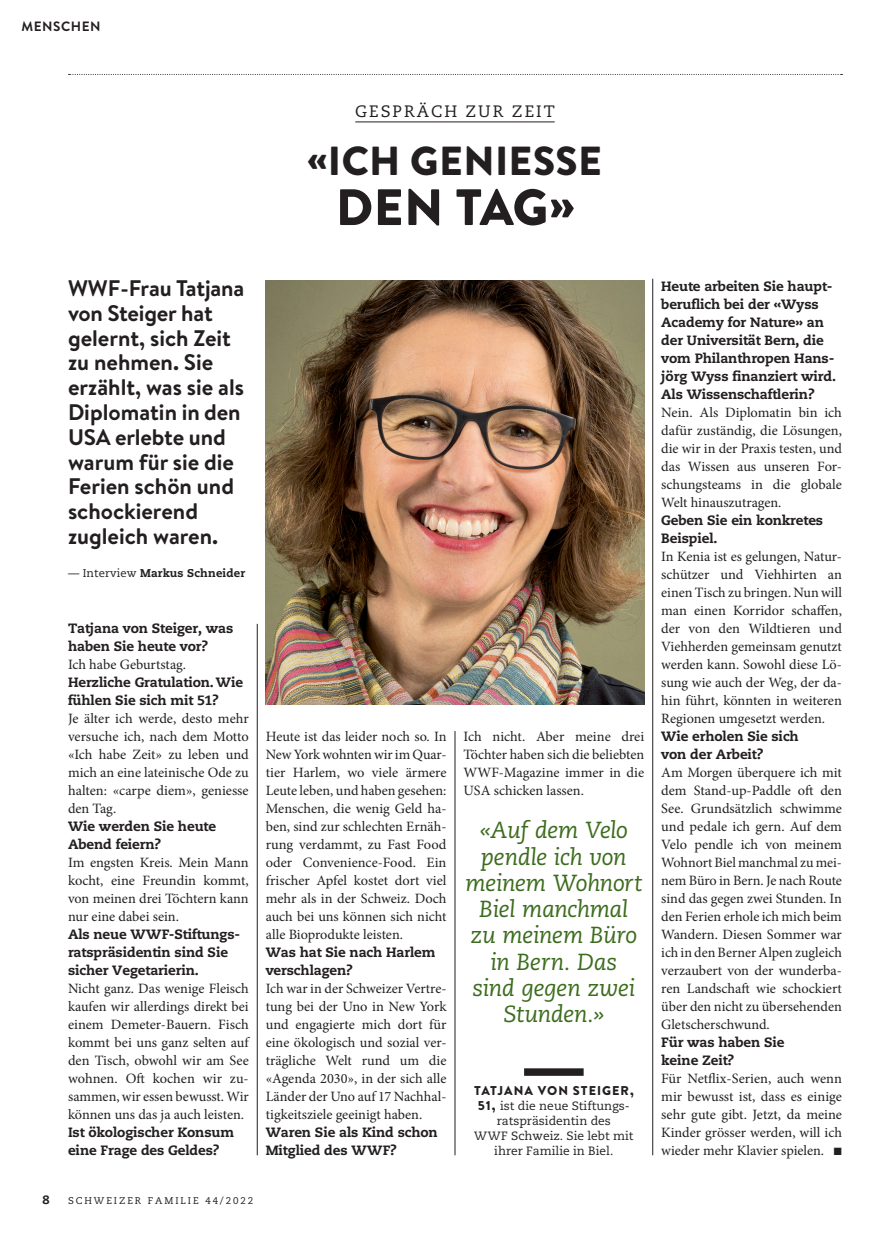
<style>
.page{position:relative;width:893px;height:1234px;background:#fff}
.page>*{position:absolute;margin:0;border:0;box-sizing:border-box;transform-origin:0 0}
.t1{font:900 51px "Brandon Grotesque";letter-spacing:-.005em;color:#231f20}
.t2{font:900 40.5px "Brandon Grotesque";letter-spacing:.01em;color:#231f20}
.t3{font:italic 23.25px/26.2px "Caecilia";letter-spacing:-.015em;color:#3c6c1d;text-align:center}
.t4{font:700 22.5px/24.8px "Brandon Text";color:#231f20}
.t5{font:16.5px "Caecilia";letter-spacing:.125em;color:#231f20}
.t6{font:14.25px/18px "Minion Pro";color:#231f20;text-align:justify}
.t7{font:800 13.5px/18px "Caecilia";letter-spacing:-.01em;color:#231f20}
.t8{font:700 13.5px "Brandon Grotesque";letter-spacing:.04em;color:#231f20}
.t9{font:900 12.75px "Brandon Text";letter-spacing:.08em;color:#231f20}
.t10{font:12px/15px "Caecilia";color:#231f20;text-align:center}
.t11{font:800 12px "Caecilia";color:#231f20}
.t12{font:800 11.25px "Caecilia";letter-spacing:.015em;color:#231f20}
.t13{font:10.5px "Zapf Dingbats Std";color:#231f20}
.t14{font:9.75px "Caecilia";letter-spacing:.2em;color:#231f20}
.s1{font-weight:400}
.s2{font-family:"Brandon Text";font-weight:900;font-size:12.75px}
</style>
<div class="page">
<svg style="left:69px;top:74px;width:773px;height:1px"></svg>
<img style="left:266px;top:280px;width:378px;height:424px">
<hr style="left:257px;top:623px;width:1px;height:531px;background:#231f20">
<hr style="left:455px;top:730px;width:1px;height:424px;background:#231f20">
<hr style="left:652px;top:279px;width:1px;height:875px;background:#231f20">
<hr style="left:355px;top:121px;width:200px;height:1px;background:#231f20">
<div style="left:524px;top:1068px;width:60px;height:7px;background:#231f20"></div>
<p class="t8" style="left:21px;top:17px;width:81px">MENSCHEN</p>
<p class="t5" style="left:355px;top:102px;width:201px">GESPRÄCH ZUR ZEIT</p>
<h2 class="t2" style="left:307px;top:133px;width:296px">«ICH GENIESSE</h2>
<h1 class="t1" style="left:336px;top:171px;width:240px">DEN TAG»</h1>
<h3 class="t4" style="left:68px;top:275px;width:178px">WWF-Frau Tatjana von Steiger hat gelernt, sich Zeit zu nehmen. Sie erzählt, was sie als<br>Diplomatin in den<br>USA erlebte und warum für sie die<br>Ferien schön und schockierend zugleich waren.</h3>
<p class="t12" style="left:68px;top:566px;width:179px"><span class="s1">— Interview</span> Markus Schneider</p>
<p class="t7" style="left:68px;top:619px;width:167px">Tatjana von Steiger, was haben Sie heute vor?</p>
<p class="t6" style="left:68px;top:655px;width:120px">Ich habe Geburtstag.</p>
<p class="t7" style="left:68px;top:673px;width:177px">Herzliche Gratulation. Wie fühlen Sie sich mit 51?</p>
<p class="t6" style="left:68px;top:709px;width:182px">Je älter ich werde, desto mehr versuche ich, nach dem Motto «Ich habe Zeit» zu leben und mich an eine lateinische Ode zu halten: «carpe diem», geniesse den Tag.</p>
<p class="t7" style="left:68px;top:817px;width:150px">Wie werden Sie heute<br>Abend feiern?</p>
<p class="t6" style="left:68px;top:853px;width:182px">Im engsten Kreis. Mein Mann kocht, eine Freundin kommt, von meinen drei Töchtern kann nur eine dabei sein.</p>
<p class="t7" style="left:68px;top:925px;width:174px">Als neue WWF-Stiftungs&shy;ratspräsidentin sind Sie sicher Vegetarierin.</p>
<p class="t6" style="left:68px;top:979px;width:182px">Nicht ganz. Das wenige Fleisch kaufen wir allerdings direkt bei einem Demeter-Bauern. Fisch kommt bei uns ganz selten auf den Tisch, obwohl wir am See wohnen. Oft kochen wir zu&shy;sammen, wir essen bewusst. Wir können uns das ja auch leisten.</p>
<p class="t7" style="left:68px;top:1123px;width:168px">Ist ökologischer Konsum eine Frage des Geldes?</p>
<p class="t6" style="left:266px;top:727px;width:182px">Heute ist das leider noch so. In New York wohnten wir im Quar&shy;tier Harlem, wo viele ärmere Leute leben, und haben gesehen:<br>Menschen, die wenig Geld ha&shy;ben, sind zur schlechten Ernäh&shy;rung verdammt, zu Fast Food oder Convenience-Food. Ein frischer Apfel kostet dort viel mehr als in der Schweiz. Doch auch bei uns können sich nicht alle Bioprodukte leisten.</p>
<p class="t7" style="left:266px;top:943px;width:171px">Was hat Sie nach Harlem verschlagen?</p>
<p class="t6" style="left:266px;top:979px;width:182px">Ich war in der Schweizer Vertre&shy;tung bei der Uno in New York und engagierte mich dort für eine ökologisch und sozial ver&shy;trägliche Welt rund um die «Agenda 2030», in der sich alle Länder der Uno auf 17 Nachhal&shy;tigkeitsziele geeinigt haben.</p>
<p class="t7" style="left:266px;top:1123px;width:174px">Waren Sie als Kind schon<br>Mitglied des WWF?</p>
<p class="t11" style="left:43px;top:1192px;width:9px">8</p>
<p class="t14" style="left:68px;top:1194px;width:187px">SCHWEIZER FAMILIE 44/2022</p>
<p class="t6" style="left:463px;top:727px;width:182px">Ich nicht. Aber meine drei Töchter haben sich die beliebten WWF-Magazine immer in die USA schicken lassen.</p>
<h3 class="t3" style="left:465px;top:817px;width:178px">«Auf dem Velo pendle ich von meinem Wohnort<br>Biel manchmal zu meinem Büro in Bern. Das<br>sind gegen zwei<br>Stunden.»</h3>
<p class="t9" style="left:474px;top:1081px;width:161px">TATJANA VON STEIGER,</p>
<p class="t10" style="left:474px;top:1098px;width:161px"><span class="s2">51,</span> ist die neue Stiftungs&shy;ratspräsidentin des<br>WWF Schweiz. Sie lebt mit ihrer Familie in Biel.</p>
<p class="t7" style="left:661px;top:277px;width:176px">Heute arbeiten Sie haupt&shy;beruflich bei der «Wyss<br>Academy for Nature» an der Universität Bern, die vom Philanthropen Hans&shy;jörg Wyss finanziert wird.<br>Als Wissenschaftlerin?</p>
<p class="t6" style="left:661px;top:403px;width:182px">Nein. Als Diplomatin bin ich dafür zuständig, die Lösungen, die wir in der Praxis testen, und das Wissen aus unseren For&shy;schungsteams in die globale Welt hinauszutragen.</p>
<p class="t7" style="left:661px;top:511px;width:163px">Geben Sie ein konkretes<br>Beispiel.</p>
<p class="t6" style="left:661px;top:547px;width:182px">In Kenia ist es gelungen, Natur&shy;schützer und Viehhirten an einen Tisch zu bringen. Nun will man einen Korridor schaffen, der von den Wildtieren und Viehherden gemeinsam genutzt werden kann. Sowohl diese Lö&shy;sung wie auch der Weg, der da&shy;hin führt, könnten in weiteren Regionen umgesetzt werden.</p>
<p class="t7" style="left:661px;top:727px;width:139px">Wie erholen Sie sich von der Arbeit?</p>
<p class="t6" style="left:661px;top:763px;width:182px">Am Morgen überquere ich mit dem Stand-up-Paddle oft den See. Grundsätzlich schwimme und pedale ich gern. Auf dem Velo pendle ich von meinem Wohnort Biel manchmal zu mei&shy;nem Büro in Bern. Je nach Route sind das gegen zwei Stunden. In den Ferien erhole ich mich beim Wandern. Diesen Sommer war ich in den Berner Alpen zugleich verzaubert von der wunderba&shy;ren Landschaft wie schockiert über den nicht zu übersehenden Gletscherschwund.</p>
<p class="t7" style="left:661px;top:1033px;width:125px">Für was haben Sie keine Zeit?</p>
<p class="t6" style="left:661px;top:1069px;width:182px">Für Netflix-Serien, auch wenn mir bewusst ist, dass es einige sehr gute gibt. Jetzt, da meine Kinder grösser werden, will ich wieder mehr Klavier spielen.</p>
<p class="t13" style="left:834px;top:1146px;width:9px">■</p>
</div>
